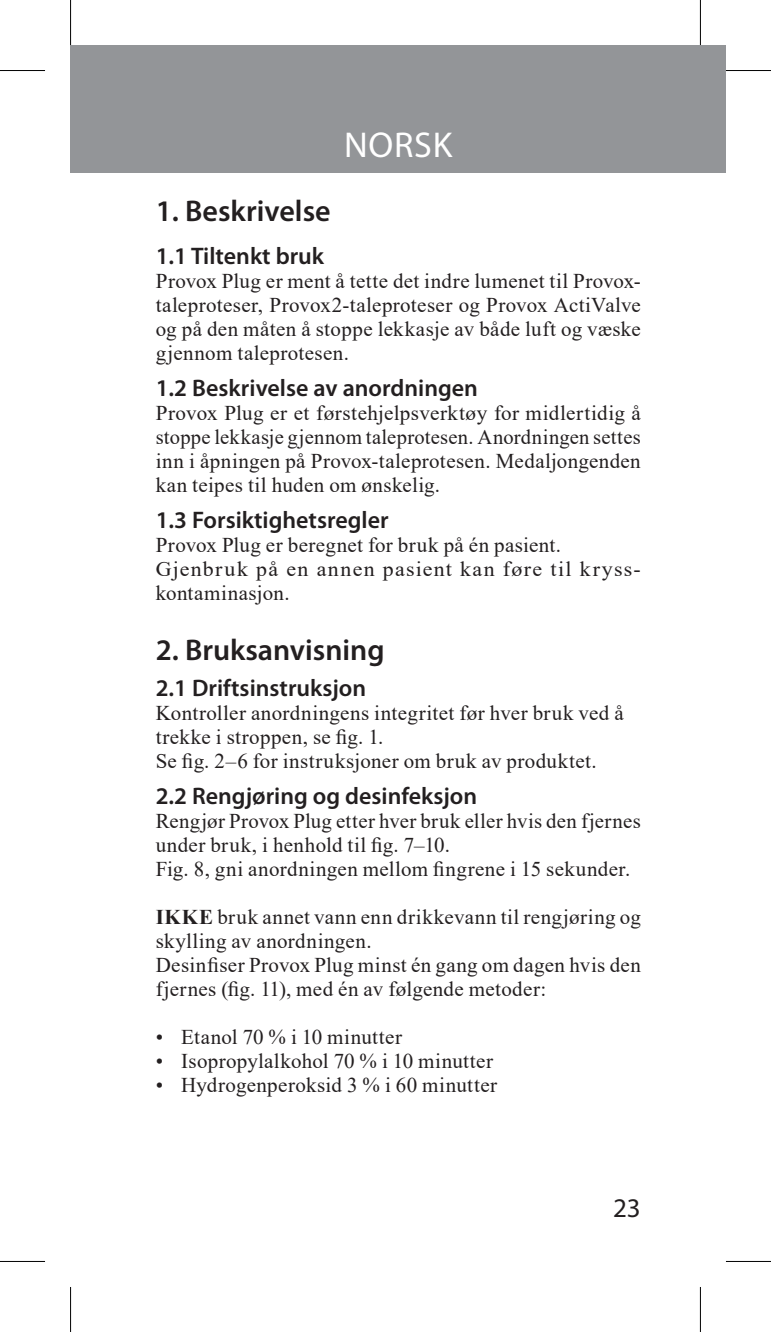
<style>
.page{position:relative;width:771px;height:1332px;background:#fff}
.page>*{position:absolute;margin:0;border:0;box-sizing:border-box;transform-origin:0 0}
.t1{font:36px "Myriad Pro";letter-spacing:.02em;color:#fff}
.t2{font:600 30px "Myriad Pro";color:#231f20}
.t3{font:27px "Myriad Pro";color:#231f20}
.t4{font:600 24px "Myriad Pro";color:#231f20}
.t5{font:21px/24px "Times New Roman";letter-spacing:.02em;color:#231f20}
.s1{font-weight:700}
</style>
<div class="page">
<div style="left:71px;top:45px;width:654px;height:128px;background:#939598"></div>
<svg style="left:700px;top:0;width:1px;height:45px"></svg>
<svg style="left:700px;top:1287px;width:1px;height:45px"></svg>
<hr style="left:0;top:70px;width:45px;height:1px;background:#000">
<hr style="left:725px;top:70px;width:45px;height:1px;background:#000">
<hr style="left:0;top:1261px;width:45px;height:1px;background:#000">
<hr style="left:725px;top:1261px;width:45px;height:1px;background:#000">
<hr style="left:70px;top:0;width:1px;height:45px;background:#000">
<hr style="left:70px;top:1287px;width:1px;height:45px;background:#000">
<hr style="left:699px;top:0;width:1px;height:45px;background:#000">
<hr style="left:699px;top:1287px;width:1px;height:45px;background:#000">
<h1 class="t1" style="left:344px;top:123px;width:109px">NORSK</h1>
<h2 class="t2" style="left:156px;top:192px;width:176px">1. Beskrivelse</h2>
<p class="t4" style="left:156px;top:240px;width:170px">1.1 Tiltenkt bruk</p>
<p class="t5" style="left:156px;top:268px;width:486px;text-align:justify">Provox Plug er ment å tette det indre lumenet til Provox&shy;taleproteser, Provox2-taleproteser og Provox ActiValve og på den måten å stoppe lekkasje av både luft og væske gjennom taleprotesen.</p>
<p class="t4" style="left:156px;top:372px;width:324px">1.2 Beskrivelse av anordningen</p>
<p class="t5" style="left:156px;top:400px;width:486px;text-align:justify">Provox Plug er et førstehjelpsverktøy for midlertidig å stoppe lekkasje gjennom taleprotesen. Anordningen settes inn i åpningen på Provox-taleprotesen. Medaljongenden kan teipes til huden om ønskelig.</p>
<p class="t4" style="left:156px;top:504px;width:234px">1.3 Forsiktighetsregler</p>
<p class="t5" style="left:156px;top:532px;width:484px">Provox Plug er beregnet for bruk på én pasient.<br>Gjenbruk på en annen pasient kan føre til kryss&shy;kontaminasjon.</p>
<h2 class="t2" style="left:156px;top:630px;width:230px">2. Bruksanvisning</h2>
<p class="t4" style="left:156px;top:672px;width:212px">2.1 Driftsinstruksjon</p>
<p class="t5" style="left:156px;top:700px;width:469px">Kontroller anordningens integritet før hver bruk ved å trekke i stroppen, se fig. 1.<br>Se fig. 2–6 for instruksjoner om bruk av produktet.</p>
<p class="t4" style="left:156px;top:780px;width:323px">2.2 Rengjøring og desinfeksjon</p>
<p class="t5" style="left:156px;top:808px;width:486px">Rengjør Provox Plug etter hver bruk eller hvis den fjernes under bruk, i henhold til fig. 7–10.<br>Fig. 8, gni anordningen mellom fingrene i 15 sekunder.</p>
<p class="t5" style="left:156px;top:904px;width:486px"><span class="s1">IKKE</span> bruk annet vann enn drikkevann til rengjøring og skylling av anordningen.<br>Desinfiser Provox Plug minst én gang om dagen hvis den fjernes (fig. 11), med én av følgende metoder:</p>
<p class="t5" style="left:156px;top:1024px;width:248px">• Etanol 70 % i 10 minutter</p>
<p class="t5" style="left:156px;top:1048px;width:339px">• Isopropylalkohol 70 % i 10 minutter</p>
<p class="t5" style="left:156px;top:1072px;width:343px">• Hydrogenperoksid 3 % i 60 minutter</p>
<p class="t3" style="left:613px;top:1191px;width:29px">23</p>
</div>
